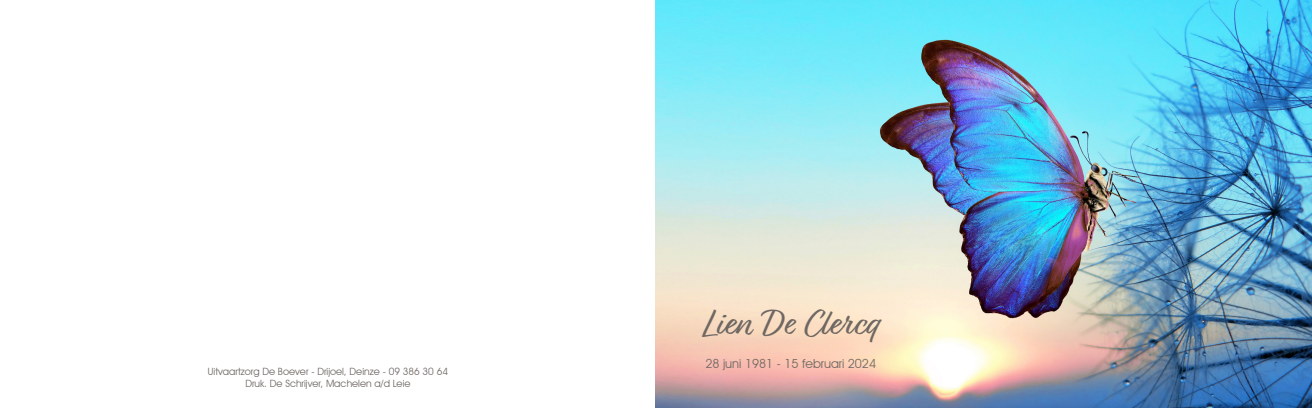
<style>
.page{position:relative;width:1312px;height:408px;background:#fff}
.page>*{position:absolute;margin:0;border:0;box-sizing:border-box;transform-origin:0 0}
.t1{font:37.5px "Relation";color:#6e6763}
.t2{font:12.5px "Avant Garde IT Cby BT";color:#6e6763}
.t3{font:10px/12.5px "Avant Garde IT Cby BT";color:#6e6763;text-align:center}
</style>
<div class="page">
<img style="left:656px;top:0;width:655px;height:407px">
<p class="t3" style="left:208px;top:364px;width:241px">Uitvaartzorg De Boever - Drijoel, Deinze - 09 386 30 64<br>Druk. De Schrijver, Machelen a/d Leie</p>
<h1 class="t1" style="left:703px;top:301px;width:176px">Lien De Clercq</h1>
<p class="t2" style="left:705px;top:355px;width:172px">28 juni 1981 - 15 februari 2024</p>
</div>
